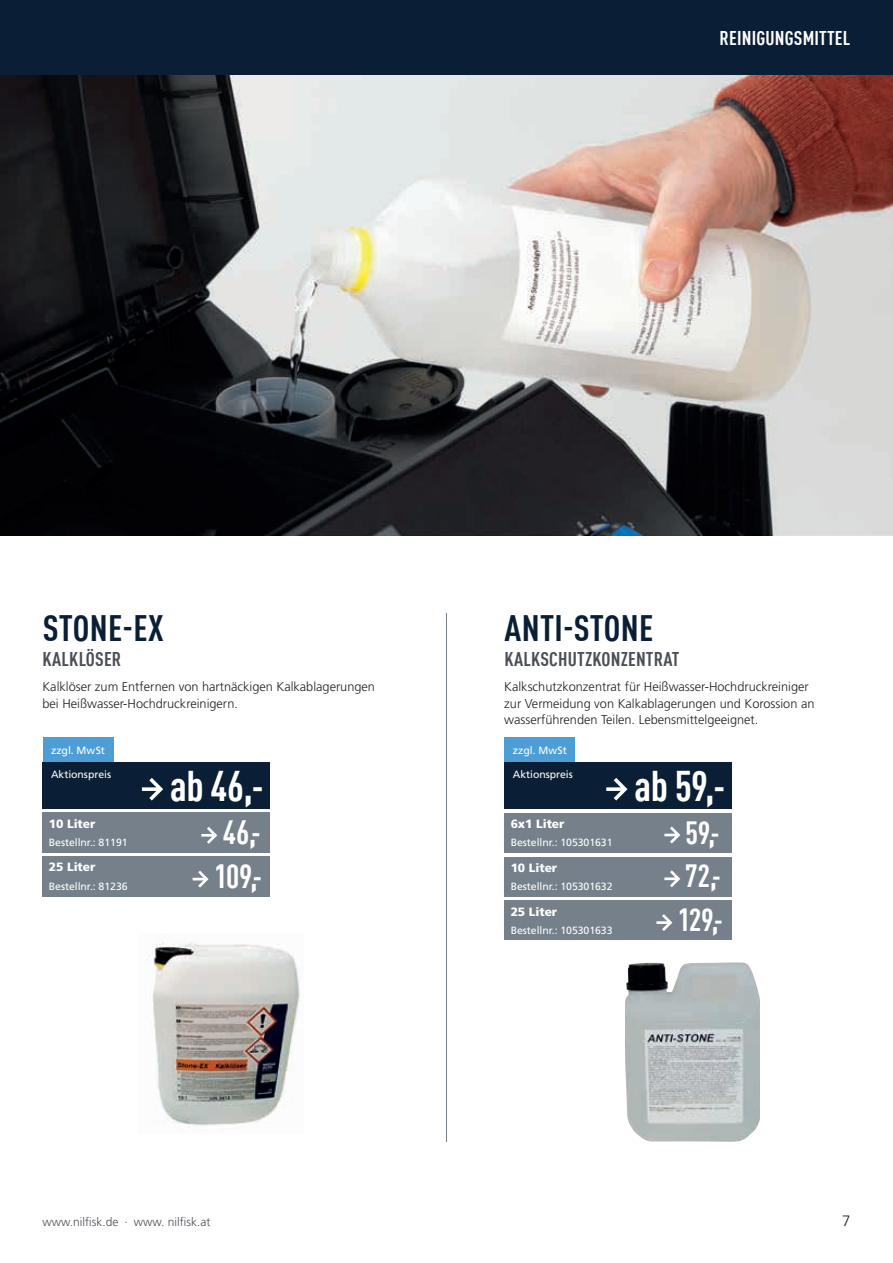
<style>
.page{position:relative;width:893px;height:1263px;background:#fff}
.page>*{position:absolute;margin:0;border:0;box-sizing:border-box;transform-origin:0 0}
.t1{font:700 condensed 42px "DINOT";letter-spacing:-.015em;color:#fff}
.t2{font:700 condensed 36px "DINOT";letter-spacing:.01em;color:#0a1f35}
.t3{font:700 condensed 33px "DINOT";color:#fff}
.t4{font:700 condensed 31.5px "DINOT";letter-spacing:-.01em;color:#fff}
.t5{font:700 condensed 19.5px "DINOT";letter-spacing:.01em;color:#4a4f55}
.t6{font:700 condensed 19.5px "DINOT";letter-spacing:.01em;color:#fff}
.t7{font:300 15px "Frutiger LT Std";color:#231f20}
.t8{font:300 12.75px/16.5px "Frutiger LT Std";color:#231f20}
.t9{font:900 12px "Frutiger LT Std";letter-spacing:-.005em;color:#fff}
.t10{font:300 12px "Frutiger LT Std";color:#4a4f55}
.t11{font:10.5px "Frutiger LT Std";letter-spacing:-.005em;color:#fff}
</style>
<div class="page">
<img style="left:147px;top:942px;width:155px;height:186px">
<img style="left:625px;top:962px;width:135px;height:180px">
<img style="left:0;top:74px;width:893px;height:461px">
<div style="left:0;top:0;width:893px;height:74px;background:#0a1f35"></div>
<div style="left:43px;top:812px;width:227px;height:41px;background:#75808a"></div>
<svg style="left:201px;top:827px;width:16px;height:17px"></svg>
<div style="left:43px;top:856px;width:227px;height:40px;background:#75808a"></div>
<svg style="left:193px;top:871px;width:16px;height:17px"></svg>
<div style="left:43px;top:762px;width:227px;height:47px;background:#0a1f35"></div>
<svg style="left:142px;top:778px;width:21px;height:22px"></svg>
<div style="left:43px;top:737px;width:70px;height:25px;background:#4e9ed6"></div>
<div style="left:504px;top:813px;width:228px;height:40px;background:#75808a"></div>
<svg style="left:664px;top:826px;width:16px;height:17px"></svg>
<div style="left:504px;top:857px;width:228px;height:39px;background:#75808a"></div>
<svg style="left:664px;top:870px;width:16px;height:17px"></svg>
<div style="left:504px;top:762px;width:228px;height:47px;background:#0a1f35"></div>
<svg style="left:606px;top:778px;width:21px;height:22px"></svg>
<div style="left:504px;top:737px;width:71px;height:25px;background:#4e9ed6"></div>
<div style="left:504px;top:901px;width:228px;height:39px;background:#75808a"></div>
<svg style="left:656px;top:914px;width:16px;height:17px"></svg>
<hr style="left:446px;top:613px;width:1px;height:529px;background:#75808a">
<h3 class="t6" style="left:720px;top:23px;width:132px">REINIGUNGSMITTEL</h3>
<h2 class="t2" style="left:43px;top:602px;width:122px">STONE-EX</h2>
<h3 class="t5" style="left:43px;top:645px;width:80px">KALKLÖSER</h3>
<p class="t8" style="left:43px;top:679px;width:334px">Kalklöser zum Entfernen von hartnäckigen Kalkablagerungen bei Heißwasser-Hochdruckreinigern.</p>
<h2 class="t2" style="left:504px;top:602px;width:151px">ANTI-STONE</h2>
<h3 class="t5" style="left:504px;top:645px;width:177px">KALKSCHUTZKONZENTRAT</h3>
<p class="t8" style="left:504px;top:679px;width:312px">Kalkschutzkonzentrat für Heißwasser-Hochdruckreiniger zur Vermeidung von Kalkablagerungen und Korossion an wasserführenden Teilen. Lebensmittelgeeignet.</p>
<p class="t11" style="left:51px;top:744px;width:55px">zzgl. MwSt</p>
<p class="t11" style="left:513px;top:744px;width:55px">zzgl. MwSt</p>
<p class="t11" style="left:51px;top:769px;width:62px">Aktionspreis</p>
<h1 class="t1" style="left:170px;top:755px;width:95px">ab 46,-</h1>
<p class="t11" style="left:513px;top:769px;width:62px">Aktionspreis</p>
<h1 class="t1" style="left:635px;top:755px;width:92px">ab 59,-</h1>
<p class="t9" style="left:49px;top:816px;width:48px">10 Liter</p>
<p class="t11" style="left:49px;top:836px;width:80px">Bestellnr.: 81191</p>
<h3 class="t3" style="left:223px;top:808px;width:39px">46,-</h3>
<p class="t9" style="left:511px;top:817px;width:55px">6x1 Liter</p>
<p class="t11" style="left:511px;top:836px;width:103px">Bestellnr.: 105301631</p>
<h3 class="t4" style="left:686px;top:809px;width:36px">59,-</h3>
<p class="t9" style="left:49px;top:860px;width:48px">25 Liter</p>
<p class="t11" style="left:49px;top:880px;width:80px">Bestellnr.: 81236</p>
<h3 class="t3" style="left:214px;top:852px;width:50px">109,-</h3>
<p class="t9" style="left:511px;top:861px;width:48px">10 Liter</p>
<p class="t11" style="left:511px;top:880px;width:103px">Bestellnr.: 105301632</p>
<h3 class="t4" style="left:685px;top:853px;width:37px">72,-</h3>
<p class="t9" style="left:511px;top:905px;width:48px">25 Liter</p>
<p class="t11" style="left:511px;top:924px;width:103px">Bestellnr.: 105301633</p>
<h3 class="t4" style="left:678px;top:897px;width:47px">129,-</h3>
<p class="t10" style="left:43px;top:1215px;width:170px">www.nilfisk.de ∙ www. nilfisk.at</p>
<p class="t7" style="left:842px;top:1212px;width:10px">7</p>
</div>
